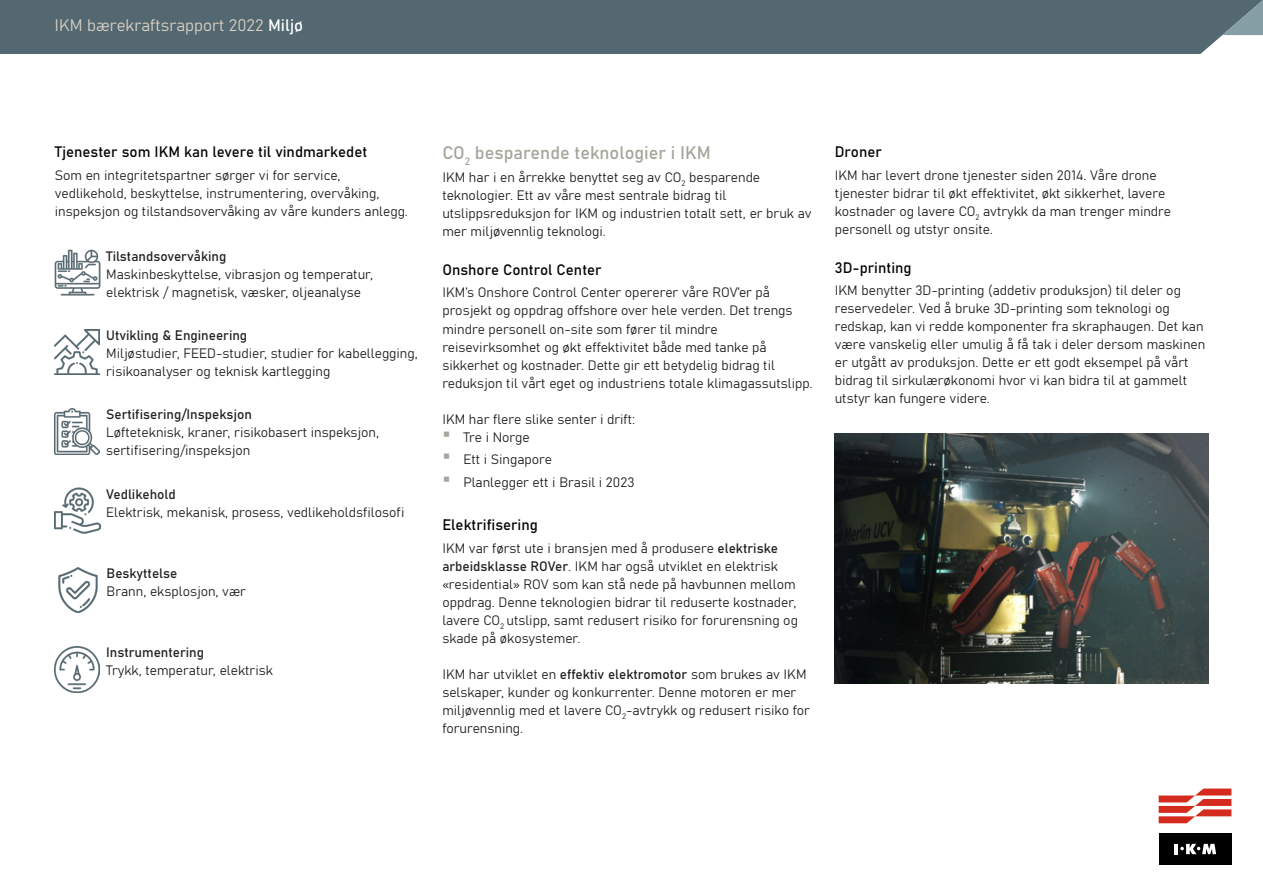
<style>
.page{position:relative;width:1263px;height:893px;background:#fff}
.page>*{position:absolute;margin:0;border:0;box-sizing:border-box;transform-origin:0 0}
.Underoverskrift{font:18px "Bahnschrift";color:#a3a699}
.t1{font:16.5px "Bahnschrift";color:#d8d0c2}
.Underoverskrift_igjen{font:15px "Bahnschrift";color:#040503}
.t2{font:13.5px/18px "Bahnschrift";color:#231f20}
.s1{color:#fff}
.s2{font-size:30px;color:#a3a699}
</style>
<div class="page">
<div style="left:1159px;top:833px;width:72px;height:31px;background:#000"></div>
<svg style="left:1159px;top:788px;width:72px;height:35px"></svg>
<hr style="left:1174px;top:844px;width:4px;height:10px;background:#fff">
<svg style="left:1180px;top:844px;width:36px;height:10px"></svg>
<div style="left:0;top:0;width:1262px;height:54px;background:#546872"></div>
<svg style="left:1222px;top:0;width:40px;height:35px"></svg>
<img style="left:55px;top:250px;width:45px;height:45px">
<img style="left:54px;top:329px;width:46px;height:46px">
<img style="left:54px;top:409px;width:46px;height:45px">
<img style="left:55px;top:488px;width:45px;height:45px">
<img style="left:58px;top:567px;width:40px;height:46px">
<img style="left:54px;top:647px;width:46px;height:45px">
<img style="left:835px;top:433px;width:374px;height:250px">
<img style="left:1262px;top:0;width:1px;height:36px">
<hr style="left:1262px;top:104px;width:1px;height:329px;background:#a3a699">
<p class="t1" style="left:55px;top:12px;width:250px">IKM bærekraftsrapport 2022 <span class="s1">Miljø</span></p>
<p class="Underoverskrift_igjen" style="left:55px;top:140px;width:314px">Tjenester som IKM kan levere til vindmarkedet</p>
<p class="t2" style="left:55px;top:165px;width:287px">Som en integritetspartner sørger vi for service,</p>
<p class="t2" style="left:55px;top:183px;width:326px">vedlikehold, beskyttelse, instrumentering, overvåking,</p>
<p class="t2" style="left:55px;top:201px;width:355px">inspeksjon og tilstandsovervåking av våre kunders anlegg.</p>
<p class="t2" style="left:106px;top:246px;width:122px">Tilstandsovervåking</p>
<p class="t2" style="left:106px;top:264px;width:268px">Maskinbeskyttelse, vibrasjon og temperatur,</p>
<p class="t2" style="left:106px;top:282px;width:256px">elektrisk / magnetisk, væsker, oljeanalyse</p>
<p class="t2" style="left:106px;top:325px;width:142px">Utvikling &amp; Engineering</p>
<p class="t2" style="left:106px;top:343px;width:313px">Miljøstudier, FEED-studier, studier for kabellegging, risikoanalyser og teknisk kartlegging</p>
<p class="t2" style="left:106px;top:405px;width:147px">Sertifisering/Inspeksjon</p>
<p class="t2" style="left:106px;top:423px;width:274px">Løfteteknisk, kraner, risikobasert inspeksjon,</p>
<p class="t2" style="left:106px;top:441px;width:146px">sertifisering/inspeksjon</p>
<p class="t2" style="left:106px;top:484px;width:71px">Vedlikehold</p>
<p class="t2" style="left:106px;top:502px;width:300px">Elektrisk, mekanisk, prosess, vedlikeholdsfilosofi</p>
<p class="t2" style="left:107px;top:563px;width:72px">Beskyttelse</p>
<p class="t2" style="left:107px;top:581px;width:141px">Brann, eksplosjon, vær</p>
<p class="t2" style="left:106px;top:643px;width:99px">Instrumentering</p>
<p class="t2" style="left:106px;top:661px;width:168px">Trykk, temperatur, elektrisk</p>
<p class="Underoverskrift" style="left:442px;top:139px;width:270px">CO<sub>2</sub> besparende teknologier i IKM</p>
<p class="t2" style="left:442px;top:167px;width:319px">IKM har i en årrekke benyttet seg av CO<sub>2</sub> besparende</p>
<p class="t2" style="left:442px;top:185px;width:286px">teknologier. Ett av våre mest sentrale bidrag til</p>
<p class="t2" style="left:442px;top:203px;width:371px">utslippsreduksjon for IKM og industrien totalt sett, er bruk av mer miljøvennlig teknologi.</p>
<p class="Underoverskrift_igjen" style="left:442px;top:258px;width:161px">Onshore Control Center</p>
<p class="t2" style="left:442px;top:283px;width:329px">IKM’s Onshore Control Center opererer våre ROV’er på</p>
<p class="t2" style="left:442px;top:301px;width:352px">prosjekt og oppdrag offshore over hele verden. Det trengs mindre personell on-site som fører til mindre</p>
<p class="t2" style="left:442px;top:337px;width:326px">reisevirksomhet og økt effektivitet både med tanke på</p>
<p class="t2" style="left:442px;top:355px;width:334px">sikkerhet og kostnader. Dette gir ett betydelig bidrag til</p>
<p class="t2" style="left:442px;top:373px;width:372px">reduksjon til vårt eget og industriens totale klimagassutslipp.</p>
<p class="t2" style="left:442px;top:409px;width:195px">IKM har flere slike senter i drift:</p>
<p class="t2" style="left:442px;top:427px;width:89px"><span class="s2">•</span> Tre i Norge</p>
<p class="t2" style="left:442px;top:449px;width:111px"><span class="s2">•</span> Ett i Singapore</p>
<p class="t2" style="left:442px;top:472px;width:194px"><span class="s2">•</span> Planlegger ett i Brasil i 2023</p>
<p class="Underoverskrift_igjen" style="left:442px;top:513px;width:97px">Elektrifisering</p>
<p class="t2" style="left:442px;top:538px;width:357px">IKM var først ute i bransjen med å produsere elektriske arbeidsklasse ROVer. IKM har også utviklet en elektrisk «residential» ROV som kan stå nede på havbunnen mellom oppdrag. Denne teknologien bidrar til reduserte kostnader, lavere CO<sub>2</sub> utslipp, samt redusert risiko for forurensning og skade på økosystemer.</p>
<p class="t2" style="left:442px;top:664px;width:369px">IKM har utviklet en effektiv elektromotor som brukes av IKM selskaper, kunder og konkurrenter. Denne motoren er mer miljøvennlig med et lavere CO<sub>2</sub>-avtrykk og redusert risiko for forurensning.</p>
<p class="Underoverskrift_igjen" style="left:835px;top:140px;width:49px">Droner</p>
<p class="t2" style="left:835px;top:165px;width:323px">IKM har levert drone tjenester siden 2014. Våre drone</p>
<p class="t2" style="left:835px;top:183px;width:332px">tjenester bidrar til økt effektivitet, økt sikkerhet, lavere</p>
<p class="t2" style="left:835px;top:201px;width:338px">kostnader og lavere CO<sub>2</sub> avtrykk da man trenger mindre</p>
<p class="t2" style="left:835px;top:219px;width:160px">personell og utstyr onsite.</p>
<p class="Underoverskrift_igjen" style="left:835px;top:256px;width:78px">3D-printing</p>
<p class="t2" style="left:835px;top:280px;width:372px">IKM benytter 3D-printing (addetiv produksjon) til deler og reservedeler. Ved å bruke 3D-printing som teknologi og redskap, kan vi redde komponenter fra skraphaugen. Det kan være vanskelig eller umulig å få tak i deler dersom maskinen er utgått av produksjon. Dette er ett godt eksempel på vårt bidrag til sirkulærøkonomi hvor vi kan bidra til at gammelt utstyr kan fungere videre.</p>
</div>
